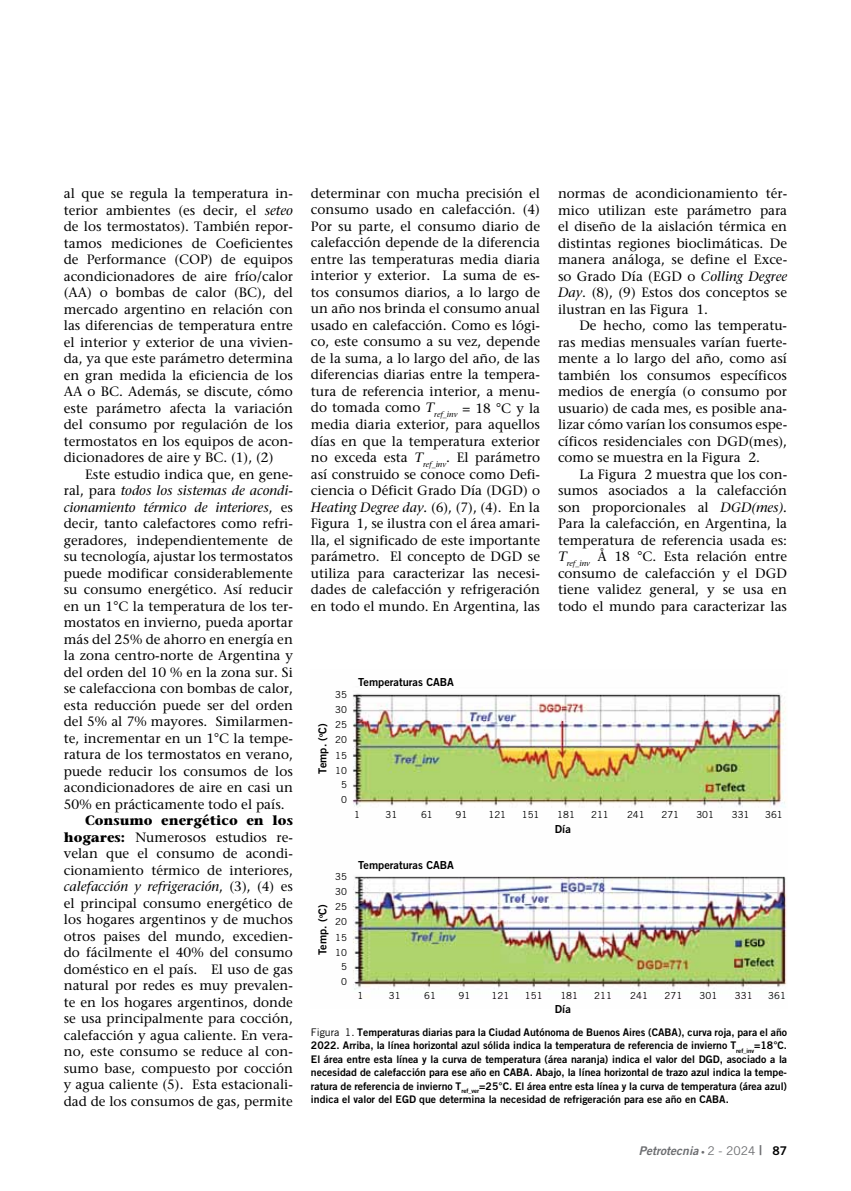
<style>
.page{position:relative;width:851px;height:1191px;background:#fff}
.page>*{position:absolute;margin:0;border:0;box-sizing:border-box;transform-origin:0 0}
.t1{font:13.5px/16.5px "Stone Serif";color:#000;text-align:justify}
.t2{font:italic 12px "Trade Gothic Bold Two";color:#6d6e71}
.t3{font:11.1px "Trade Gothic Bold Two";color:#000}
.t4{font:10.5px/13.5px "Trade Gothic Bold Two";color:#000;text-align:justify}
.t5{font:9.6px/15.1px "Trade Gothic";color:#000;text-align:justify}
.s1{font-style:italic}
.s2{font-weight:700}
.s3{font-family:"Trade Gothic"}
.s4{font-style:normal;font-size:7.5px}
.s5{font-family:"Trade Gothic";font-style:normal}
.s6{font-style:normal;font-size:13.5px}
.s7{font-style:normal;color:#000}
</style>
<div class="page">
<img style="left:352px;top:693px;width:435px;height:305px">
<p class="t1" style="left:64px;top:185px;width:230px">al que se regula la temperatura in&shy;terior ambientes (es decir, el <span class="s1">seteo </span>de los termostatos). También repor&shy;tamos mediciones de Coeficientes de Performance (COP) de equipos acondicionadores de aire frío/calor (AA) o bombas de calor (BC), del mercado argentino en relación con las diferencias de temperatura entre el interior y exterior de una vivien&shy;da, ya que este parámetro determina en gran medida la eficiencia de los AA o BC. Además, se discute, cómo este parámetro afecta la variación del consumo por regulación de los termostatos en los equipos de acon&shy;dicionadores de aire y BC. (1), (2)</p>
<p class="t1" style="left:64px;top:465px;width:230px;text-indent:21px">Este estudio indica que, en gene&shy;ral, para <span class="s1">todos los sistemas de acondi&shy;cionamiento térmico de interiores</span>, es decir, tanto calefactores como refri&shy;geradores, independientemente de su tecnología, ajustar los termostatos puede modificar considerablemente su consumo energético. Así reducir en un 1°C la temperatura de los ter&shy;mostatos en invierno, pueda aportar más del 25% de ahorro en energía en la zona centro-norte de Argentina y del orden del 10 % en la zona sur. Si se calefacciona con bombas de calor, esta reducción puede ser del orden del 5% al 7% mayores. Similarmen&shy;te, incrementar en un 1°C la tempe&shy;ratura de los termostatos en verano, puede reducir los consumos de los acondicionadores de aire en casi un 50% en prácticamente todo el país.</p>
<p class="t1" style="left:64px;top:812px;width:230px;text-indent:21px"><span class="s2">Consumo energético en los hogares:</span> Numerosos estudios re&shy;velan que el consumo de acondi&shy;cionamiento térmico de interiores, <span class="s1">calefacción y refrigeración</span>, (3), (4) es el principal consumo energético de los hogares argentinos y de muchos otros paises del mundo, excedien&shy;do fácilmente el 40% del consumo doméstico en el país. El uso de gas natural por redes es muy prevalen&shy;te en los hogares argentinos, donde se usa principalmente para cocción, calefacción y agua caliente. En vera&shy;no, este consumo se reduce al con&shy;sumo base, compuesto por cocción y agua caliente (5). Esta estacionali&shy;dad de los consumos de gas, permite</p>
<p class="t1" style="left:311px;top:185px;width:230px">determinar con mucha precisión el consumo usado en calefacción. (4)<br>Por su parte, el consumo diario de calefacción depende de la diferencia entre las temperaturas media diaria interior y exterior. La suma de es&shy;tos consumos diarios, a lo largo de un año nos brinda el consumo anual usado en calefacción. Como es lógi&shy;co, este consumo a su vez, depende de la suma, a lo largo del año, de las diferencias diarias entre la tempera&shy;tura de referencia interior, a menu&shy;do tomada como <span class="s1">T</span><sub>ref_inv</sub> = 18 °C y la media diaria exterior, para aquellos días en que la temperatura exterior no exceda esta <span class="s1">T</span><sub>ref_inv</sub>. El parámetro así construido se conoce como Defi&shy;ciencia o Déficit Grado Día (DGD) o <span class="s1">Heating Degree day.</span> (6), (7), (4). En la Figura 1, se ilustra con el área amari&shy;lla, el significado de este importante parámetro. El concepto de DGD se utiliza para caracterizar las necesi&shy;dades de calefacción y refrigeración en todo el mundo. En Argentina, las</p>
<p class="t1" style="left:558px;top:185px;width:230px">normas de acondicionamiento tér&shy;mico utilizan este parámetro para el diseño de la aislación térmica en distintas regiones bioclimáticas. De manera análoga, se define el Exce&shy;so Grado Día (EGD o <span class="s1">Colling Degree Day</span>. (8), (9) Estos dos conceptos se ilustran en las Figura 1.</p>
<p class="t1" style="left:558px;top:317px;width:230px;text-indent:21px">De hecho, como las temperatu&shy;ras medias mensuales varían fuerte&shy;mente a lo largo del año, como así también los consumos específicos medios de energía (o consumo por usuario) de cada mes, es posible ana&shy;lizar cómo varían los consumos espe&shy;cíficos residenciales con DGD(mes), como se muestra en la Figura 2.</p>
<p class="t1" style="left:558px;top:465px;width:230px;text-indent:21px">La Figura 2 muestra que los con&shy;sumos asociados a la calefacción son proporcionales al <span class="s1">DGD(mes).<br></span>Para la calefacción, en Argentina, la temperatura de referencia usada es:<br><span class="s1">T</span><sub>ref_inv</sub> Å 18 °C. Esta relación entre consumo de calefacción y el DGD tiene validez general, y se usa en todo el mundo para caracterizar las</p>
<p class="t5" style="left:335px;top:687px;width:13px">35<br>30<br>25<br>20<br>15</p>
<p class="t5" style="left:341px;top:763px;width:7px;line-height:14.5px;text-indent:-6px">10<br>5<br>0</p>
<p class="t3" style="left:315px;top:773px;width:52px;rotate:-90deg">Temp. (<sup>o</sup>C)</p>
<p class="t3" style="left:358px;top:675px;width:97px">Temperaturas CABA</p>
<p class="t5" style="left:354px;top:807px;width:7px">1</p>
<p class="t5" style="left:385px;top:807px;width:13px">31</p>
<p class="t5" style="left:421px;top:807px;width:13px">61</p>
<p class="t5" style="left:455px;top:807px;width:13px">91</p>
<p class="t5" style="left:488px;top:807px;width:19px">121</p>
<p class="t5" style="left:521px;top:807px;width:19px">151</p>
<p class="t5" style="left:557px;top:807px;width:19px">181</p>
<p class="t5" style="left:591px;top:807px;width:19px">211</p>
<p class="t5" style="left:627px;top:807px;width:19px">241</p>
<p class="t5" style="left:661px;top:807px;width:19px">271</p>
<p class="t5" style="left:696px;top:807px;width:19px">301</p>
<p class="t5" style="left:731px;top:807px;width:19px">331</p>
<p class="t5" style="left:765px;top:807px;width:19px">361</p>
<p class="t3" style="left:555px;top:822px;width:17px">Día</p>
<p class="t5" style="left:335px;top:869px;width:13px">35<br>30<br>25<br>20<br>15</p>
<p class="t5" style="left:341px;top:945px;width:7px;line-height:14.5px;text-indent:-6px">10<br>5<br>0</p>
<p class="t3" style="left:315px;top:955px;width:52px;rotate:-90deg">Temp. (<sup>o</sup>C)</p>
<p class="t3" style="left:358px;top:858px;width:97px">Temperaturas CABA</p>
<p class="t5" style="left:357px;top:987px;width:7px">1</p>
<p class="t5" style="left:389px;top:987px;width:13px">31</p>
<p class="t5" style="left:424px;top:987px;width:13px">61</p>
<p class="t5" style="left:458px;top:987px;width:13px">91</p>
<p class="t5" style="left:491px;top:987px;width:19px">121</p>
<p class="t5" style="left:525px;top:987px;width:19px">151</p>
<p class="t5" style="left:560px;top:987px;width:19px">181</p>
<p class="t5" style="left:594px;top:987px;width:19px">211</p>
<p class="t5" style="left:630px;top:987px;width:19px">241</p>
<p class="t5" style="left:664px;top:987px;width:19px">271</p>
<p class="t5" style="left:699px;top:987px;width:19px">301</p>
<p class="t5" style="left:734px;top:987px;width:19px">331</p>
<p class="t5" style="left:768px;top:987px;width:19px">361</p>
<p class="t3" style="left:555px;top:1002px;width:17px">Día</p>
<p class="t4" style="left:311px;top:1025px;width:477px"><span class="s3">Figura 1.</span> Temperaturas diarias para la Ciudad Autónoma de Buenos Aires (CABA), curva roja, para el año 2022. Arriba, la línea horizontal azul sólida indica la temperatura de referencia de invierno T<sub>ref_inv</sub>=18°C.<br>El área entre esta línea y la curva de temperatura (área naranja) indica el valor del DGD, asociado a la necesidad de calefacción para ese año en CABA. Abajo, la línea horizontal de trazo azul indica la tempe&shy;ratura de referencia de invierno T<sub>ref_ver</sub>=25°C. El área entre esta línea y la curva de temperatura (área azul) indica el valor del EGD que determina la necesidad de refrigeración para ese año en CABA.</p>
<p class="t2" style="left:639px;top:1143px;width:150px">Petrotecnia <span class="s4">•</span> <span class="s5">2 - 2024</span> <span class="s6">|</span> <span class="s7">87</span></p>
</div>
